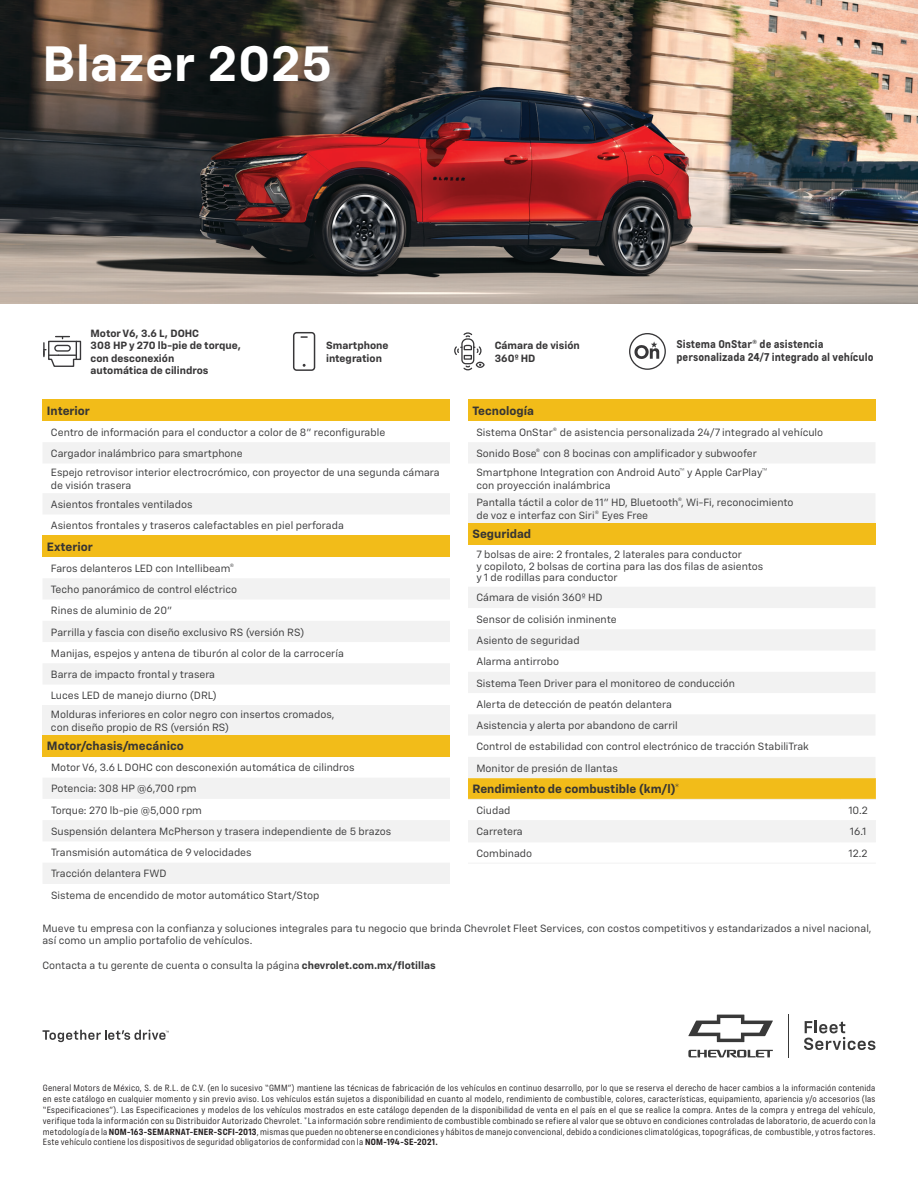
<style>
.page{position:relative;width:918px;height:1188px;background:#fff}
.page>*{position:absolute;margin:0;border:0;box-sizing:border-box;transform-origin:0 0}
.t1{font:700 49.5px "Chevy Sans";letter-spacing:.015em;color:#fff}
.t2{font:700 12px "Chevy Sans";color:#373533}
.t3{font:10.5px/12.6px "Chevy Sans";color:#39393a}
.t4{font:700 10.5px/12.6px "Chevy Sans";color:#383738}
.t5{font:700 10.5px/12.6px "Louis Global 2";color:#383738}
.t6{font:condensed 9px/10.8px "Chevy Sans";letter-spacing:.025em;color:#231f20;text-align:justify}
.s1{font-weight:700}
</style>
<div class="page">
<img style="left:0;top:0;width:918px;height:303px">
<div style="left:42px;top:400px;width:408px;height:21px;background:#f2bc19"></div>
<svg style="left:43px;top:442px;width:407px;height:72px"></svg>
<div style="left:42px;top:536px;width:408px;height:21px;background:#f2bc19"></div>
<svg style="left:43px;top:579px;width:407px;height:105px;fill:#f2f2f2"></svg>
<div style="left:42px;top:706px;width:408px;height:29px;background:#f2f2f2"></div>
<div style="left:468px;top:821px;width:408px;height:21px;background:#f2f2f2"></div>
<hr style="left:468px;top:799px;width:372px;height:1px;background:#f2f2f2">
<hr style="left:840px;top:799px;width:36px;height:1px;background:#f2f2f2">
<hr style="left:468px;top:820px;width:372px;height:1px;background:#f2f2f2">
<hr style="left:840px;top:820px;width:36px;height:1px;background:#f2f2f2">
<hr style="left:468px;top:842px;width:372px;height:1px;background:#f2f2f2">
<hr style="left:468px;top:863px;width:372px;height:1px;background:#f2f2f2">
<hr style="left:840px;top:863px;width:36px;height:1px;background:#f2f2f2">
<hr style="left:840px;top:842px;width:36px;height:1px;background:#f2f2f2">
<div style="left:468px;top:523px;width:407px;height:21px;background:#f2bc19"></div>
<svg style="left:468px;top:587px;width:407px;height:106px"></svg>
<svg style="left:468px;top:715px;width:408px;height:84px"></svg>
<div style="left:43px;top:735px;width:407px;height:21px;background:#f2bc19"></div>
<svg style="left:43px;top:778px;width:407px;height:106px"></svg>
<div style="left:468px;top:400px;width:407px;height:21px;background:#f2bc19"></div>
<svg style="left:468px;top:442px;width:407px;height:81px"></svg>
<svg style="left:43px;top:1030px;width:126px;height:12px"></svg>
<svg style="left:804px;top:1020px;width:71px;height:30px"></svg>
<svg style="left:688px;top:1050px;width:85px;height:7px"></svg>
<svg style="left:688px;top:1015px;width:85px;height:27px"></svg>
<hr style="left:788px;top:1014px;width:1px;height:43px;background:#393939">
<div style="left:76px;top:341px;width:5px;height:19px;border:1px solid #383739"></div>
<svg style="left:43px;top:336px;width:35px;height:31px"></svg>
<div style="left:54px;top:345px;width:17px;height:7px;border:1px solid #383739;border-radius:3px"></div>
<svg style="left:634px;top:341px;width:25px;height:18px"></svg>
<div style="left:629px;top:333px;width:37px;height:37px;border:1px solid #383739;border-radius:50%"></div>
<div style="left:293px;top:332px;width:22px;height:39px;border:1px solid #383739;border-radius:3px"></div>
<svg style="left:301px;top:336px;width:6px;height:2px"></svg>
<svg style="left:454px;top:333px;width:31px;height:37px"></svg>
<p class="t1" style="left:43px;top:32px;width:291px">Blazer 2025</p>
<p class="t4" style="left:91px;top:327px;width:152px">Motor V6, 3.6 L, DOHC<br>308 HP y 270 lb-pie de torque, con desconexión<br>automática de cilindros</p>
<p class="t5" style="left:676px;top:338px;width:199px">Sistema OnStar® de asistencia personalizada 24/7 integrado al vehículo</p>
<p class="t4" style="left:326px;top:339px;width:64px">Smartphone integration</p>
<p class="t4" style="left:495px;top:339px;width:87px">Cámara de visión</p>
<p class="t4" style="left:495px;top:352px;width:42px">360º HD</p>
<p class="t2" style="left:47px;top:403px;width:44px">Interior</p>
<p class="t3" style="left:51px;top:426px;width:336px">Centro de información para el conductor a color de 8” reconfigurable</p>
<p class="t3" style="left:51px;top:447px;width:193px">Cargador inalámbrico para smartphone</p>
<p class="t3" style="left:51px;top:466px;width:390px">Espejo retrovisor interior electrocrómico, con proyector de una segunda cámara de visión trasera</p>
<p class="t3" style="left:51px;top:498px;width:143px">Asientos frontales ventilados</p>
<p class="t3" style="left:51px;top:519px;width:294px">Asientos frontales y traseros calefactables en piel perforada</p>
<p class="t2" style="left:47px;top:539px;width:47px">Exterior</p>
<p class="t3" style="left:51px;top:562px;width:185px">Faros delanteros LED con Intellibeam®</p>
<p class="t3" style="left:51px;top:583px;width:188px">Techo panorámico de control eléctrico</p>
<p class="t3" style="left:51px;top:604px;width:123px">Rines de aluminio de 20”</p>
<p class="t3" style="left:51px;top:625px;width:255px">Parrilla y fascia con diseño exclusivo RS (versión RS)</p>
<p class="t3" style="left:51px;top:647px;width:294px">Manijas, espejos y antena de tiburón al color de la carrocería</p>
<p class="t3" style="left:51px;top:668px;width:166px">Barra de impacto frontal y trasera</p>
<p class="t3" style="left:51px;top:689px;width:167px">Luces LED de manejo diurno (DRL)</p>
<p class="t3" style="left:51px;top:708px;width:285px">Molduras inferiores en color negro con insertos cromados, con diseño propio de RS (versión RS)</p>
<p class="t2" style="left:47px;top:739px;width:138px">Motor/chasis/mecánico</p>
<p class="t3" style="left:51px;top:761px;width:305px">Motor V6, 3.6 L DOHC con desconexión automática de cilindros</p>
<p class="t3" style="left:51px;top:782px;width:147px">Potencia: 308 HP @6,700 rpm</p>
<p class="t3" style="left:51px;top:803px;width:152px">Torque: 270 lb-pie @5,000 rpm</p>
<p class="t3" style="left:51px;top:825px;width:342px">Suspensión delantera McPherson y trasera independiente de 5 brazos</p>
<p class="t3" style="left:51px;top:846px;width:202px">Transmisión automática de 9 velocidades</p>
<p class="t3" style="left:51px;top:867px;width:117px">Tracción delantera FWD</p>
<p class="t3" style="left:51px;top:889px;width:270px">Sistema de encendido de motor automático Start/Stop</p>
<p class="t2" style="left:472px;top:403px;width:63px">Tecnología</p>
<p class="t3" style="left:477px;top:426px;width:348px">Sistema OnStar® de asistencia personalizada 24/7 integrado al vehículo</p>
<p class="t3" style="left:477px;top:447px;width:282px">Sonido Bose® con 8 bocinas con amplificador y subwoofer</p>
<p class="t3" style="left:477px;top:466px;width:293px">Smartphone Integration con Android Auto™ y Apple CarPlay™ con proyección inalámbrica</p>
<p class="t3" style="left:477px;top:496px;width:319px">Pantalla táctil a color de 11” HD, Bluetooth®, Wi-Fi, reconocimiento de voz e interfaz con Siri® Eyes Free</p>
<p class="t2" style="left:472px;top:527px;width:60px">Seguridad</p>
<p class="t3" style="left:477px;top:548px;width:288px;line-height:11.9px">7 bolsas de aire: 2 frontales, 2 laterales para conductor<br>y copiloto, 2 bolsas de cortina para las dos filas de asientos y 1 de rodillas para conductor</p>
<p class="t3" style="left:477px;top:591px;width:128px">Cámara de visión 360º HD</p>
<p class="t3" style="left:477px;top:613px;width:142px">Sensor de colisión inminente</p>
<p class="t3" style="left:477px;top:634px;width:105px">Asiento de seguridad</p>
<p class="t3" style="left:477px;top:655px;width:84px">Alarma antirrobo</p>
<p class="t3" style="left:477px;top:676px;width:260px">Sistema Teen Driver para el monitoreo de conducción</p>
<p class="t3" style="left:477px;top:698px;width:197px">Alerta de detección de peatón delantera</p>
<p class="t3" style="left:477px;top:719px;width:203px">Asistencia y alerta por abandono de carril</p>
<p class="t3" style="left:477px;top:740px;width:334px">Control de estabilidad con control electrónico de tracción StabiliTrak</p>
<p class="t3" style="left:477px;top:761px;width:143px">Monitor de presión de llantas</p>
<p class="t2" style="left:472px;top:782px;width:209px">Rendimiento de combustible (km/l)*</p>
<p class="t3" style="left:477px;top:804px;width:36px">Ciudad</p>
<p class="t3" style="left:848px;top:804px;width:21px">10.2</p>
<p class="t3" style="left:477px;top:825px;width:48px">Carretera</p>
<p class="t3" style="left:850px;top:825px;width:18px">16.1</p>
<p class="t3" style="left:477px;top:846px;width:57px">Combinado</p>
<p class="t3" style="left:848px;top:846px;width:21px">12.2</p>
<p class="t3" style="left:42px;top:922px;width:831px">Mueve tu empresa con la confianza y soluciones integrales para tu negocio que brinda Chevrolet Fleet Services, con costos competitivos y estandarizados a nivel nacional, así como un amplio portafolio de vehículos.</p>
<p class="t3" style="left:42px;top:959px;width:395px">Contacta a tu gerente de cuenta o consulta la página <span class="s1">chevrolet.com.mx/flotillas</span></p>
<p class="t6" style="left:43px;top:1083px;width:834px">General Motors de México, S. de R.L. de C.V. (en lo sucesivo “GMM”) mantiene las técnicas de fabricación de los vehículos en continuo desarrollo, por lo que se reserva el derecho de hacer cambios a la información contenida en este catálogo en cualquier momento y sin previo aviso. Los vehículos están sujetos a disponibilidad en cuanto al modelo, rendimiento de combustible, colores, características, equipamiento, apariencia y/o accesorios (las “Especificaciones”). Las Especificaciones y modelos de los vehículos mostrados en este catálogo dependen de la disponibilidad de venta en el país en el que se realice la compra. Antes de la compra y entrega del vehículo, verifique toda la información con su Distribuidor Autorizado Chevrolet. *La información sobre rendimiento de combustible combinado se refiere al valor que se obtuvo en condiciones controladas de laboratorio, de acuerdo con la metodología de la <span class="s1">NOM-163-SEMARNAT-ENER-SCFI-2013</span>, mismas que pueden no obtenerse en condiciones y hábitos de manejo convencional, debido a condiciones climatológicas, topográficas, de combustible, y otros factores.<br>Este vehículo contiene los dispositivos de seguridad obligatorios de conformidad con la <span class="s1">NOM-194-SE-2021.</span></p>
</div>
